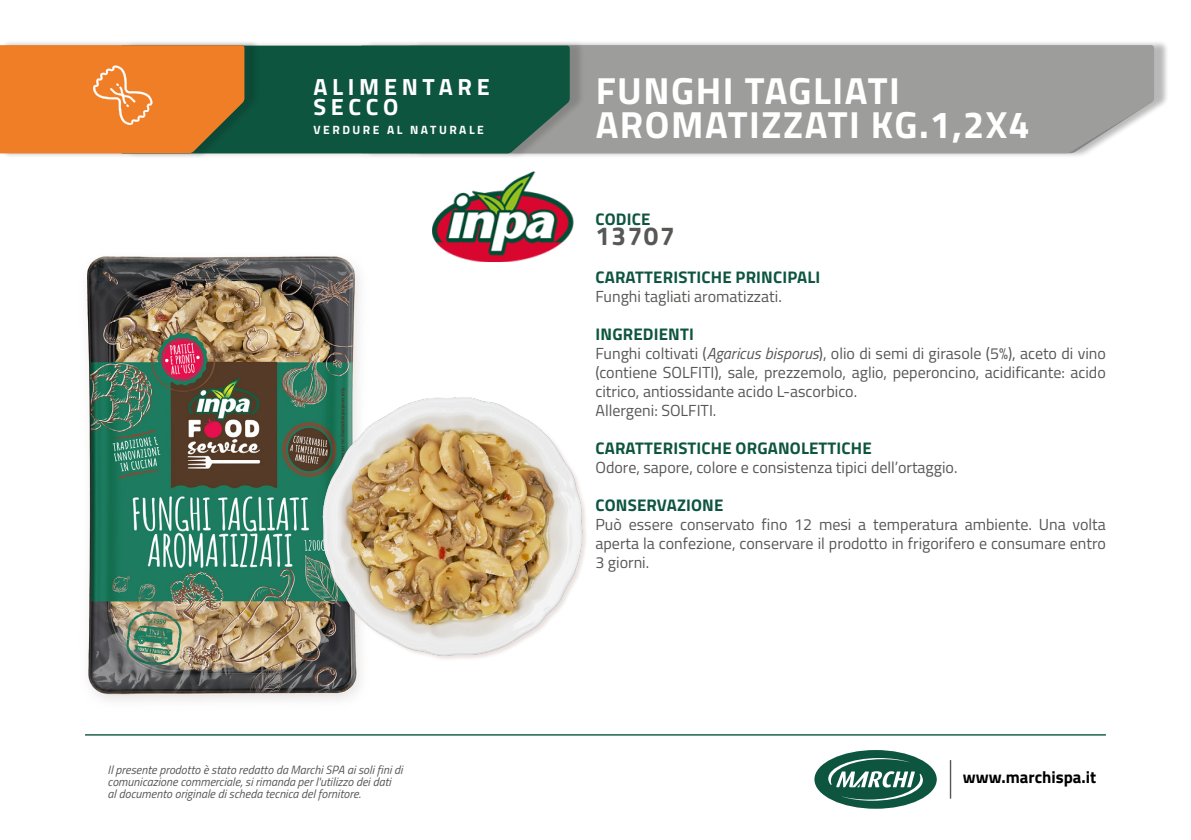
<style>
.page{position:relative;width:1191px;height:840px;background:#fff}
.page>*{position:absolute;margin:0;border:0;box-sizing:border-box;transform-origin:0 0}
.t1{font:700 37.8px/34.2px "Titillium Web";letter-spacing:.04em;color:#fff}
.t2{font:700 26px "Titillium Web";letter-spacing:.06em;color:#575756}
.t3{font:700 23.4px "Titillium Web";letter-spacing:.2em;color:#fff}
.t4{font:700 16.8px "Titillium Web";letter-spacing:.01em;color:#0e5540}
.t5{font:700 16.8px "Titillium Web";color:#000}
.t6{font:16px/19px "Titillium Web";color:#575756;text-align:justify}
.t7{font:italic 12px/12px "Titillium Web";color:#575756}
.t8{font:700 12px "Titillium Web";letter-spacing:.21em;color:#fff}
.s1{font-style:italic}
</style>
<div class="page">
<div style="left:365px;top:40px;width:804px;height:118px;background:#000;opacity:.15"></div>
<div style="left:585px;top:45px;width:569px;height:108px;background:#9d9d9c"></div>
<div style="left:125px;top:40px;width:460px;height:119px;background:#000;opacity:.15"></div>
<div style="left:260px;top:46px;width:310px;height:107px;background:#0e5540"></div>
<div style="left:0;top:40px;width:260px;height:118px;background:#000;opacity:.15"></div>
<svg style="left:0;top:45px;width:244px;height:108px;background:#e37e2b"></svg>
<img style="left:432px;top:171px;width:142px;height:91px">
<img style="left:87px;top:256px;width:274px;height:445px">
<img style="left:310px;top:384px;width:276px;height:283px">
<hr style="left:949px;top:759px;width:2px;height:39px;background:#575756">
<div style="left:814px;top:749px;width:122px;height:59px;background:#0e5540;border-radius:50%"></div>
<svg style="left:828px;top:757px;width:95px;height:43px"></svg>
<hr style="left:85px;top:733px;width:1021px;height:2px;background:#0e5540">
<p class="t3" style="left:313px;top:69px;width:178px">ALIMENTARE</p>
<p class="t3" style="left:313px;top:89px;width:86px">SECCO</p>
<p class="t8" style="left:313px;top:121px;width:172px">VERDURE AL NATURALE</p>
<p class="t7" style="left:108px;top:762px;width:296px">Il presente prodotto è stato redatto da Marchi SPA ai soli fini di comunicazione commerciale, si rimanda per l'utilizzo dei dati<br>al documento originale di scheda tecnica del fornitore.</p>
<p class="t1" style="left:595px;top:71px;width:306px">FUNGHI TAGLIATI</p>
<p class="t1" style="left:582px;top:71px;width:473px">LE CAMEMBERT LONG LIFE<br>G.125 X24</p>
<p class="t1" style="left:595px;top:105px;width:435px">AROMATIZZATI KG.1,2X4</p>
<p class="t4" style="left:595px;top:206px;width:56px">CODICE</p>
<p class="t2" style="left:595px;top:216px;width:81px">13707</p>
<p class="t4" style="left:595px;top:264px;width:226px">CARATTERISTICHE PRINCIPALI</p>
<p class="t6" style="left:595px;top:286px;width:188px">Funghi tagliati aromatizzati.</p>
<p class="t4" style="left:595px;top:321px;width:100px">INGREDIENTI</p>
<p class="t6" style="left:595px;top:343px;width:512px">Funghi coltivati (<span class="s1">Agaricus bisporus</span>), olio di semi di girasole (5%), aceto di vino (contiene SOLFITI), sale, prezzemolo, aglio, peperoncino, acidificante: acido citrico, antiossidante acido L-ascorbico.</p>
<p class="t6" style="left:595px;top:400px;width:122px">Allergeni: SOLFITI.</p>
<p class="t4" style="left:595px;top:435px;width:278px">CARATTERISTICHE ORGANOLETTICHE</p>
<p class="t6" style="left:595px;top:457px;width:363px">Odore, sapore, colore e consistenza tipici dell’ortaggio.</p>
<p class="t4" style="left:595px;top:492px;width:129px">CONSERVAZIONE</p>
<p class="t6" style="left:595px;top:514px;width:512px">Può essere conservato fino 12 mesi a temperatura ambiente. Una volta aperta la confezione, conservare il prodotto in frigorifero e consumare entro 3 giorni.</p>
<p class="t5" style="left:963px;top:764px;width:135px">www.marchispa.it</p>
</div>
